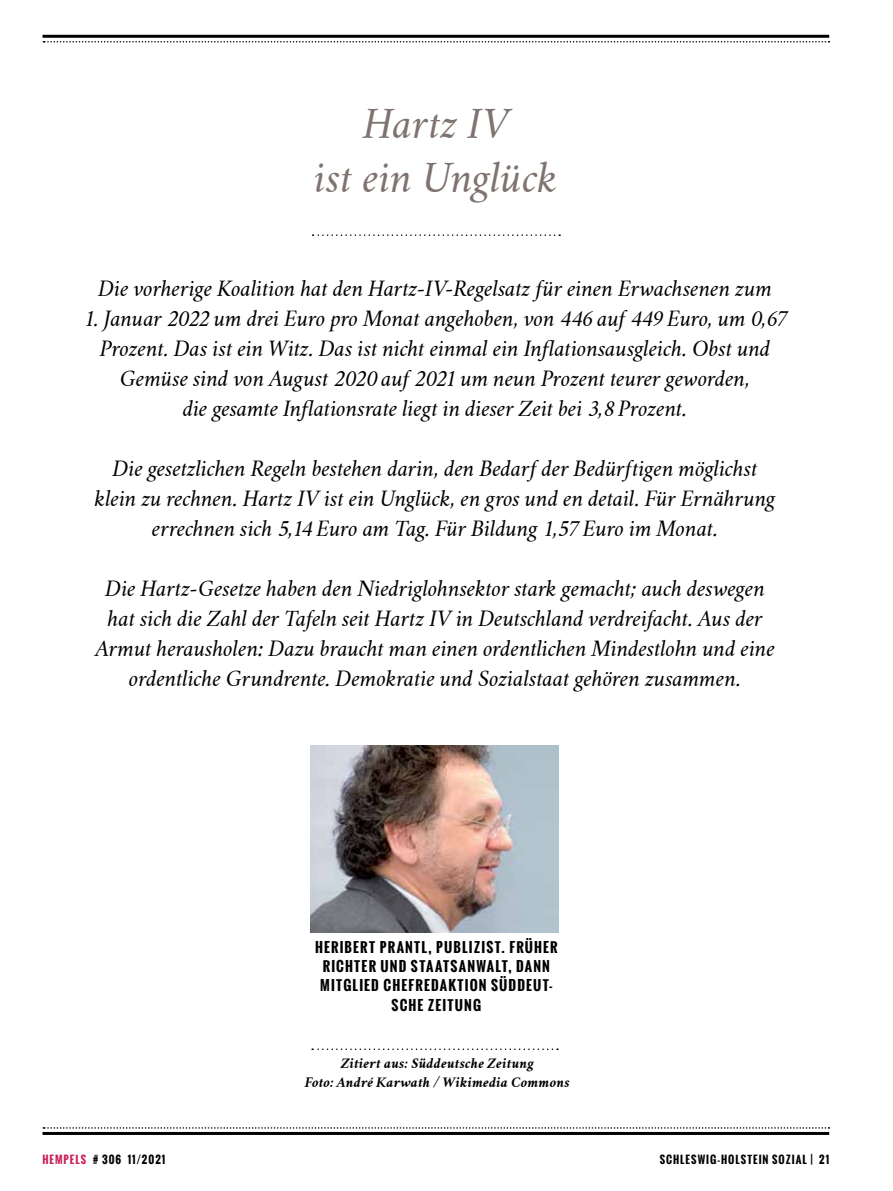
<style>
.page{position:relative;width:893px;height:1191px;background:#fff}
.page>*{position:absolute;margin:0;border:0;box-sizing:border-box;transform-origin:0 0}
.t1{font:italic 39.75px/54px "Crimson Text";letter-spacing:-.005em;color:#7f7370;text-align:center}
.t2{font:italic 21px/30px "Crimson Text";letter-spacing:-.01em;color:#000;text-align:center}
.t3{font:700 13.5px/19.2px "Oswald";letter-spacing:.09em;color:#000;text-align:center}
.t4{font:italic 700 13.35px/19.2px "Crimson Text";letter-spacing:.01em;color:#000;text-align:center}
.t5{font:700 10.5px "Oswald";letter-spacing:.1em;color:#000}
.s1{color:#c82258}
</style>
<div class="page">
<hr style="left:43px;top:1132px;width:786px;height:3px;background:#000">
<svg style="left:43px;top:1127px;width:786px;height:1px"></svg>
<hr style="left:43px;top:35px;width:786px;height:3px;background:#000">
<svg style="left:43px;top:41px;width:786px;height:2px"></svg>
<img style="left:310px;top:745px;width:248px;height:187px">
<svg style="left:312px;top:1048px;width:246px;height:2px"></svg>
<svg style="left:313px;top:234px;width:247px;height:2px"></svg>
<h1 class="t1" style="left:314px;top:99px;width:245px">Hartz IV<br>ist ein Unglück</h1>
<p class="t2" style="left:98px;top:274px;width:675px">Die vorherige Koalition hat den Hartz-IV-Regelsatz für einen Erwachsenen zum</p>
<p class="t2" style="left:84px;top:304px;width:704px">1. Januar 2022 um drei Euro pro Monat angehoben, von 446 auf 449 Euro, um 0,67<br>Prozent. Das ist ein Witz. Das ist nicht einmal ein Inflationsausgleich. Obst und Gemüse sind von August 2020 auf 2021 um neun Prozent teurer geworden,<br>die gesamte Inflationsrate liegt in dieser Zeit bei 3,8 Prozent.</p>
<p class="t2" style="left:95px;top:454px;width:682px">Die gesetzlichen Regeln bestehen darin, den Bedarf der Bedürftigen möglichst klein zu rechnen. Hartz IV ist ein Unglück, en gros und en detail. Für Ernährung errechnen sich 5,14 Euro am Tag. Für Bildung 1,57 Euro im Monat.</p>
<p class="t2" style="left:95px;top:574px;width:681px">Die Hartz-Gesetze haben den Niedriglohnsektor stark gemacht; auch deswegen hat sich die Zahl der Tafeln seit Hartz IV in Deutschland verdreifacht. Aus der Armut herausholen: Dazu braucht man einen ordentlichen Mindestlohn und eine ordentliche Grundrente. Demokratie und Sozialstaat gehören zusammen.</p>
<p class="t3" style="left:315px;top:938px;width:244px">HERIBERT PRANTL, PUBLIZIST. FRÜHER<br>RICHTER UND STAATSANWALT, DANN<br>MITGLIED CHEFREDAKTION SÜDDEUT-<br>SCHE ZEITUNG</p>
<p class="t4" style="left:305px;top:1053px;width:266px">Zitiert aus: Süddeutsche Zeitung<br>Foto: André Karwath / Wikimedia Commons</p>
<p class="t5" style="left:43px;top:1151px;width:124px"><span class="s1">HEMPELS</span> # 306 11/2021</p>
<p class="t5" style="left:660px;top:1151px;width:171px">SCHLESWIG-HOLSTEIN SOZIAL | 21</p>
</div>
